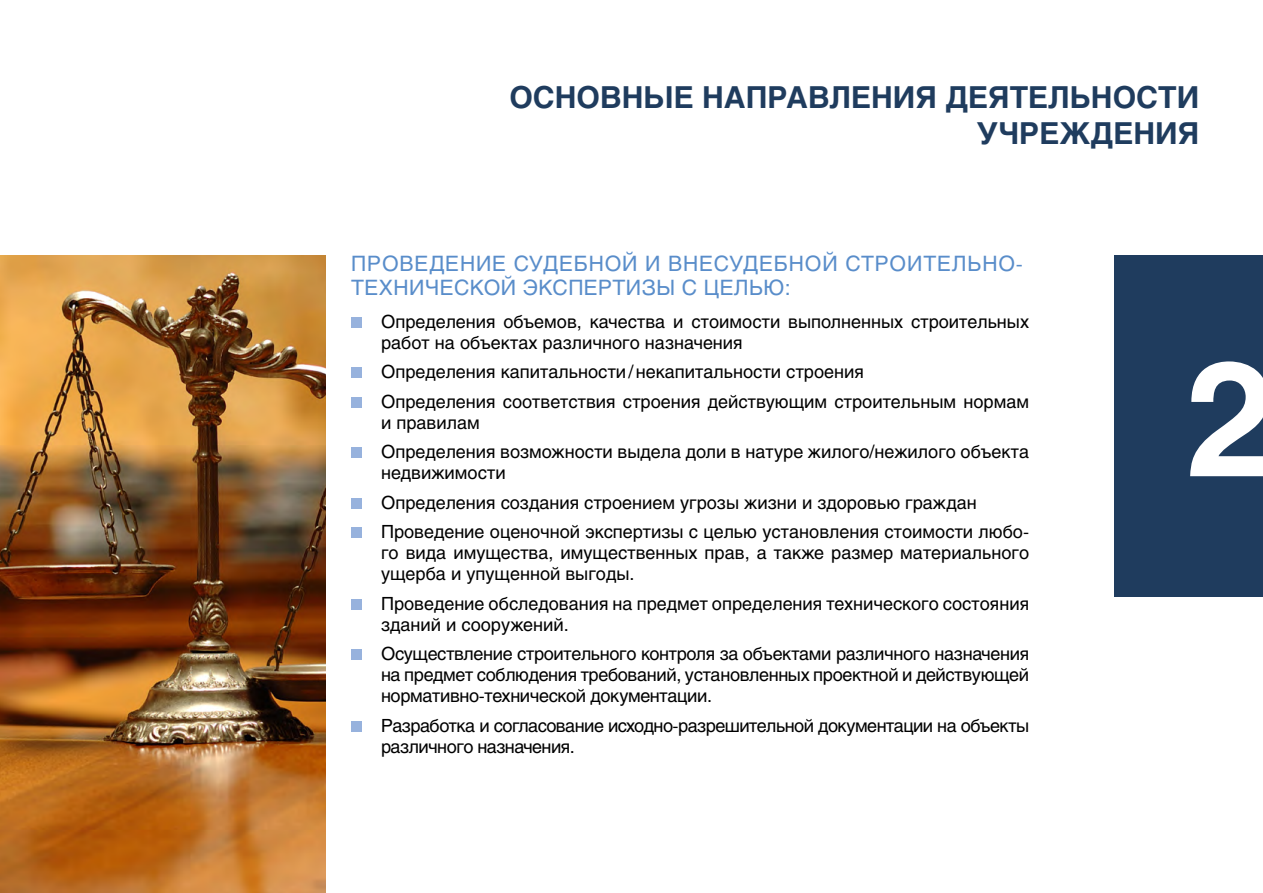
<style>
.page{position:relative;width:1263px;height:893px;background:#fff}
.page>*{position:absolute;margin:0;border:0;box-sizing:border-box;transform-origin:0 0}
.t1{font:700 160.05px "Helios";color:#fff}
.t2{font:700 30px/36px "Helios";color:#1f3c5e;text-align:right}
.t3{font:21px/24px "Helios";letter-spacing:.04em;color:#598dca}
.t4{font:18px/21px "Helios";color:#000}
.t5{font:18px/21px "Helios";letter-spacing:-.03em;color:#000}
</style>
<div class="page">
<div style="left:1114px;top:255px;width:149px;height:342px;background:#1f3c5e"></div>
<div style="left:351px;top:317px;width:10px;height:11px;background:#97b2dd"></div>
<div style="left:351px;top:368px;width:10px;height:10px;background:#97b2dd"></div>
<div style="left:351px;top:397px;width:10px;height:11px;background:#97b2dd"></div>
<div style="left:351px;top:448px;width:10px;height:10px;background:#97b2dd"></div>
<div style="left:351px;top:498px;width:10px;height:11px;background:#97b2dd"></div>
<div style="left:351px;top:528px;width:10px;height:10px;background:#97b2dd"></div>
<div style="left:351px;top:599px;width:10px;height:11px;background:#97b2dd"></div>
<div style="left:351px;top:650px;width:10px;height:10px;background:#97b2dd"></div>
<div style="left:351px;top:721px;width:10px;height:11px;background:#97b2dd"></div>
<img style="left:0;top:255px;width:326px;height:638px">
<h2 class="t2" style="left:509px;top:80px;width:691px">ОСНОВНЫЕ НАПРАВЛЕНИЯ ДЕЯТЕЛЬНОСТИ<br>УЧРЕЖДЕНИЯ</h2>
<p class="t3" style="left:351px;top:252px;width:673px">ПРОВЕДЕНИЕ СУДЕБНОЙ И ВНЕСУДЕБНОЙ СТРОИТЕЛЬНО-<br>ТЕХНИЧЕСКОЙ ЭКСПЕРТИЗЫ С ЦЕЛЬЮ:</p>
<p class="t4" style="left:381px;top:311px;width:650px">Определения объемов, качества и стоимости выполненных строительных работ на объектах различного назначения</p>
<p class="t4" style="left:381px;top:357px;width:650px;line-height:29.5px">Определения капитальности/некапитальности строения<br>Определения соответствия строения действующим строительным нормам</p>
<p class="t4" style="left:381px;top:407px;width:650px;line-height:29.5px">и правилам<br>Определения возможности выдела доли в натуре жилого/нежилого объекта</p>
<p class="t4" style="left:381px;top:458px;width:650px;line-height:29.5px">недвижимости<br>Определения создания строением угрозы жизни и здоровью граждан<br>Проведение оценочной экспертизы с целью установления стоимости любо-</p>
<p class="t4" style="left:381px;top:542px;width:650px">го вида имущества, имущественных прав, а также размер материального ущерба и упущенной выгоды.</p>
<p class="t4" style="left:381px;top:593px;width:650px">Проведение обследования на предмет определения технического состояния зданий и сооружений.</p>
<p class="t4" style="left:381px;top:643px;width:650px;text-align:justify">Осуществление строительного контроля за объектами различного назначения на предмет соблюдения требований, установленных проектной и действующей нормативно-технической документации.</p>
<p class="t5" style="left:381px;top:715px;width:649px">Разработка и согласование исходно-разрешительной документации на объекты различного назначения.</p>
<h1 class="t1" style="left:1186px;top:326px;width:91px">2</h1>
</div>
